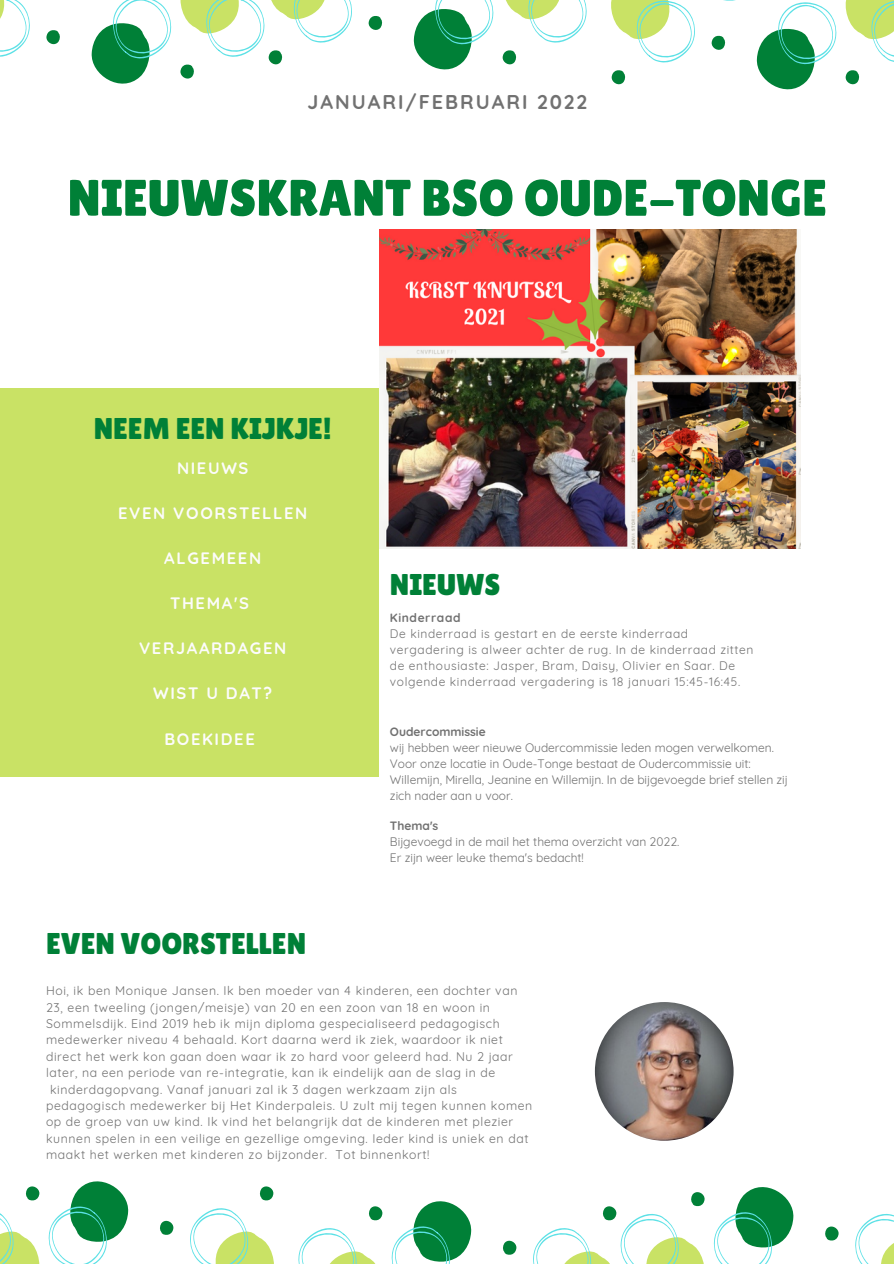
<style>
.page{position:relative;width:894px;height:1264px;background:#fff}
.page>*{position:absolute;margin:0;border:0;box-sizing:border-box;transform-origin:0 0}
.t1{font:51.3px "Lilita One";color:#008037}
.t2{font:30px "Lilita One";color:#008037}
.t3{font:700 19.8px "Quicksand";letter-spacing:.1em;color:#717171}
.t4{font:700 16.5px "Quicksand";letter-spacing:.1em;color:#fcfcfc}
.t5{font:12.3px "Quicksand";letter-spacing:.05em;color:#717171}
.t6{font:12px/16px "Quicksand";color:#717171}
.t7{font:12px/16px "Quicksand";letter-spacing:.05em;color:#717171}
.t8{font:700 12px "Quicksand";color:#717171}
.t9{font:700 12px "Quicksand";letter-spacing:.05em;color:#717171}
</style>
<div class="page">
<img style="left:379px;top:229px;width:421px;height:319px">
<svg style="left:0;top:0;width:30px;height:57px"></svg>
<svg style="left:46px;top:30px;width:14px;height:15px"></svg>
<svg style="left:91px;top:0;width:261px;height:84px"></svg>
<svg style="left:368px;top:16px;width:15px;height:14px"></svg>
<svg style="left:413px;top:0;width:174px;height:69px"></svg>
<svg style="left:845px;top:70px;width:14px;height:15px"></svg>
<svg style="left:611px;top:0;width:225px;height:89px"></svg>
<svg style="left:845px;top:0;width:48px;height:62px"></svg>
<svg style="left:855px;top:1213px;width:38px;height:50px"></svg>
<svg style="left:825px;top:1226px;width:13px;height:14px"></svg>
<svg style="left:713px;top:1187px;width:81px;height:76px"></svg>
<svg style="left:533px;top:1192px;width:172px;height:71px"></svg>
<svg style="left:503px;top:1240px;width:13px;height:14px"></svg>
<svg style="left:369px;top:1206px;width:13px;height:14px"></svg>
<svg style="left:391px;top:1201px;width:81px;height:62px"></svg>
<svg style="left:298px;top:1228px;width:77px;height:35px"></svg>
<svg style="left:259px;top:1186px;width:14px;height:14px"></svg>
<svg style="left:190px;top:1208px;width:84px;height:55px"></svg>
<svg style="left:160px;top:1220px;width:14px;height:15px"></svg>
<svg style="left:26px;top:1186px;width:14px;height:14px"></svg>
<svg style="left:48px;top:1181px;width:81px;height:82px"></svg>
<svg style="left:0;top:1213px;width:40px;height:50px"></svg>
<div style="left:0;top:388px;width:379px;height:389px;background:#c9e265"></div>
<img style="left:594px;top:1002px;width:139px;height:138px;border-radius:50%">
<p class="t3" style="left:307px;top:89px;width:281px">JANUARI/FEBRUARI 2022</p>
<p class="t1" style="left:67px;top:168px;width:761px">NIEUWSKRANT BSO OUDE-TONGE</p>
<p class="t2" style="left:94px;top:411px;width:239px">NEEM EEN KIJKJE!</p>
<p class="t4" style="left:177px;top:457px;width:73px">NIEUWS</p>
<p class="t4" style="left:118px;top:502px;width:190px">EVEN VOORSTELLEN</p>
<p class="t4" style="left:164px;top:547px;width:98px">ALGEMEEN</p>
<p class="t4" style="left:170px;top:593px;width:80px">THEMA'S</p>
<p class="t4" style="left:139px;top:638px;width:149px">VERJAARDAGEN</p>
<p class="t4" style="left:153px;top:683px;width:121px">WIST U DAT?</p>
<p class="t4" style="left:164px;top:728px;width:92px">BOEKIDEE</p>
<p class="t2" style="left:390px;top:567px;width:112px">NIEUWS</p>
<p class="t9" style="left:390px;top:610px;width:72px">Kinderraad</p>
<p class="t7" style="left:390px;top:626px;width:365px">De kinderraad is gestart en de eerste kinderraad vergadering is alweer achter de rug. In de kinderraad zitten de enthousiaste: Jasper, Bram, Daisy, Olivier en Saar. De volgende kinderraad vergadering is 18 januari 15:45-16:45.</p>
<p class="t8" style="left:390px;top:724px;width:97px">Oudercommissie</p>
<p class="t6" style="left:390px;top:739px;width:385px">wij hebben weer nieuwe Oudercommissie leden mogen verwelkomen.</p>
<p class="t6" style="left:390px;top:755px;width:399px">Voor onze locatie in Oude-Tonge bestaat de Oudercommissie uit:<br>Willemijn, Mirella, Jeanine en Willemijn. In de bijgevoegde brief stellen zij zich nader aan u voor.</p>
<p class="t8" style="left:390px;top:817px;width:50px">Thema's</p>
<p class="t6" style="left:390px;top:833px;width:291px">Bijgevoegd in de mail het thema overzicht van 2022.</p>
<p class="t6" style="left:390px;top:849px;width:195px">Er zijn weer leuke thema's bedacht!</p>
<p class="t2" style="left:46px;top:926px;width:262px">EVEN VOORSTELLEN</p>
<p class="t5" style="left:46px;top:982px;width:473px">Hoi, ik ben Monique Jansen. Ik ben moeder van 4 kinderen, een dochter van</p>
<p class="t5" style="left:46px;top:999px;width:445px">23, een tweeling (jongen/meisje) van 20 en een zoon van 18 en woon in</p>
<p class="t5" style="left:46px;top:1015px;width:455px">Sommelsdijk. Eind 2019 heb ik mijn diploma gespecialiseerd pedagogisch</p>
<p class="t5" style="left:46px;top:1032px;width:458px">medewerker niveau 4 behaald. Kort daarna werd ik ziek, waardoor ik niet</p>
<p class="t5" style="left:46px;top:1048px;width:468px">direct het werk kon gaan doen waar ik zo hard voor geleerd had. Nu 2 jaar</p>
<p class="t5" style="left:46px;top:1064px;width:450px">later, na een periode van re-integratie, kan ik eindelijk aan de slag in de</p>
<p class="t5" style="left:50px;top:1081px;width:408px">kinderdagopvang. Vanaf januari zal ik 3 dagen werkzaam zijn als</p>
<p class="t5" style="left:46px;top:1097px;width:487px">pedagogisch medewerker bij Het Kinderpaleis. U zult mij tegen kunnen komen</p>
<p class="t5" style="left:46px;top:1113px;width:468px">op de groep van uw kind. Ik vind het belangrijk dat de kinderen met plezier</p>
<p class="t5" style="left:46px;top:1130px;width:484px">kunnen spelen in een veilige en gezellige omgeving. Ieder kind is uniek en dat</p>
<p class="t5" style="left:46px;top:1146px;width:385px">maakt het werken met kinderen zo bijzonder. Tot binnenkort!</p>
</div>
